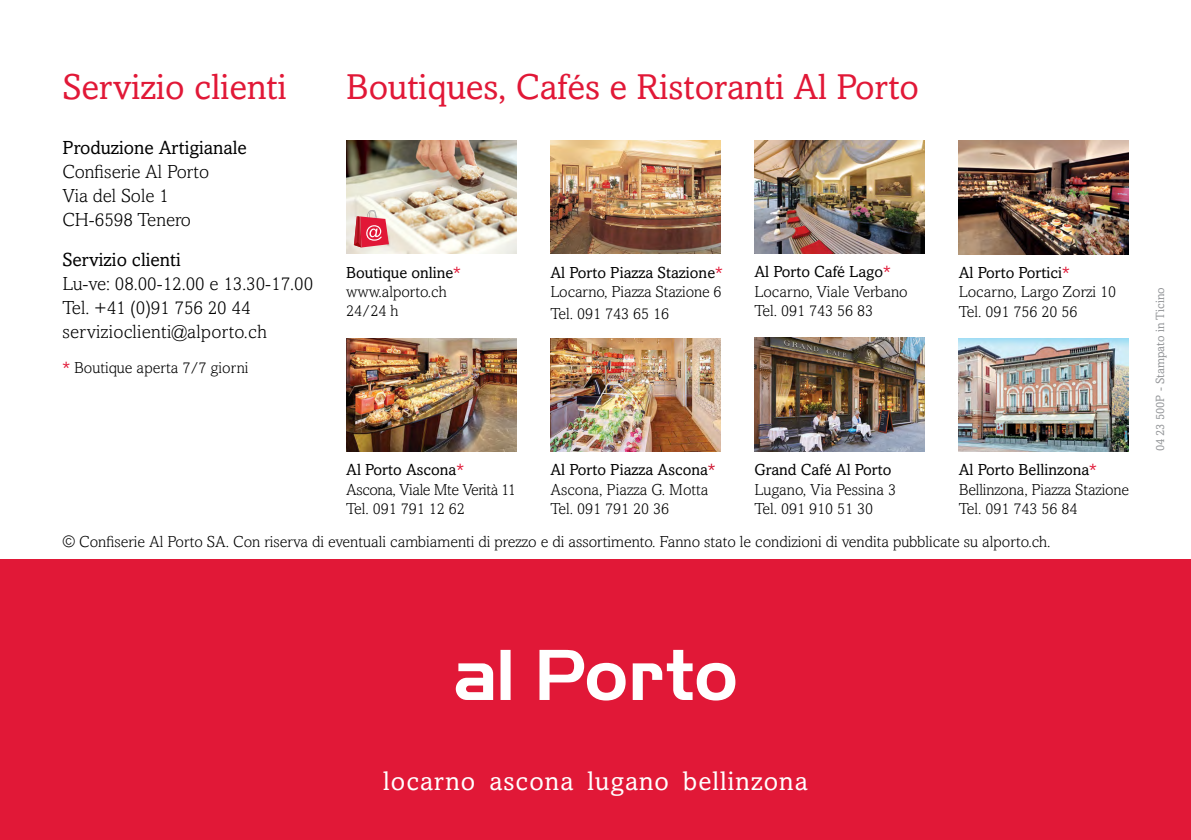
<style>
.page{position:relative;width:1191px;height:840px;background:#fff}
.page>*{position:absolute;margin:0;border:0;box-sizing:border-box;transform-origin:0 0}
.t1{font:36px "Amasis MT Std";color:#e11837}
.t2{font:26.6px "Amasis MT Std";letter-spacing:.04em;color:#fff}
.t3{font:300 19px/24px "Amasis MT Std";color:#000}
.t4{font:19px "Amasis MT Std";color:#000}
.t5{font:300 16px/19.2px "Amasis MT Std";color:#000}
.t6{font:300 16px/19.2px "Amasis MT Std";letter-spacing:-.025em;color:#000}
.t7{font:16px "Amasis MT Std";color:#000}
.t8{font:12px "Amasis MT Std";color:#939598}
.s1{font-weight:400;color:#e11837}
.s2{font-weight:400}
.s3{font-weight:400;color:#cd122d}
</style>
<div class="page">
<div style="left:0;top:558px;width:1191px;height:281px;background:#e11837"></div>
<svg style="left:456px;top:649px;width:279px;height:50px"></svg>
<img style="left:346px;top:140px;width:170px;height:114px">
<svg style="left:354px;top:210px;width:35px;height:37px"></svg>
<img style="left:550px;top:140px;width:170px;height:114px">
<img style="left:754px;top:140px;width:170px;height:114px">
<img style="left:550px;top:338px;width:170px;height:113px">
<img style="left:346px;top:338px;width:170px;height:113px">
<img style="left:958px;top:140px;width:170px;height:114px">
<img style="left:754px;top:338px;width:170px;height:113px">
<img style="left:958px;top:338px;width:170px;height:113px">
<h1 class="t1" style="left:62px;top:66px;width:226px">Servizio clienti</h1>
<h1 class="t1" style="left:346px;top:66px;width:574px">Boutiques, Cafés e Ristoranti Al Porto</h1>
<p class="t4" style="left:62px;top:136px;width:186px">Produzione Artigianale</p>
<p class="t3" style="left:62px;top:159px;width:148px">Confiserie Al Porto<br>Via del Sole 1<br>CH-6598 Tenero</p>
<p class="t4" style="left:62px;top:248px;width:120px">Servizio clienti</p>
<p class="t3" style="left:62px;top:271px;width:252px">Lu-ve: 08.00-12.00 e 13.30-17.00<br>Tel. +41 (0)91 756 20 44 servizioclienti@alporto.ch</p>
<p class="t5" style="left:62px;top:358px;width:188px"><span class="s1">*</span> Boutique aperta 7/7 giorni</p>
<p class="t5" style="left:346px;top:262px;width:116px"><span class="s2">Boutique online</span><span class="s1">* </span>www.alporto.ch<br>24/24 h</p>
<p class="t5" style="left:550px;top:262px;width:174px"><span class="s2">Al Porto Piazza Stazione</span><span class="s1">*<br></span>Locarno, Piazza Stazione 6</p>
<p class="t5" style="left:550px;top:303px;width:120px">Tel. 091 743 65 16</p>
<p class="t5" style="left:754px;top:262px;width:155px"><span class="s2">Al Porto Café Lago</span><span class="s1">*<br></span>Locarno, Viale Verbano<br>Tel. 091 743 56 83</p>
<p class="t6" style="left:346px;top:460px;width:171px"><span class="s2">Al Porto Ascona</span><span class="s1">*<br></span>Ascona, Viale Mte Verità 11<br>Tel. 091 791 12 62</p>
<p class="t7" style="left:754px;top:460px;width:139px">Grand Café Al Porto</p>
<p class="t5" style="left:550px;top:460px;width:167px"><span class="s2">Al Porto Piazza Ascona</span><span class="s3">*<br></span>Ascona, Piazza G. Motta<br>Tel. 091 791 20 36</p>
<p class="t5" style="left:754px;top:479px;width:143px">Lugano, Via Pessina 3<br>Tel. 091 910 51 30</p>
<p class="t5" style="left:958px;top:263px;width:159px"><span class="s2">Al Porto Portici</span><span class="s1">*<br></span>Locarno, Largo Zorzi 10<br>Tel. 091 756 20 56</p>
<p class="t5" style="left:958px;top:460px;width:172px"><span class="s2">Al Porto Bellinzona</span><span class="s1">*<br></span>Bellinzona, Piazza Stazione<br>Tel. 091 743 56 84</p>
<p class="t5" style="left:62px;top:532px;width:989px">© Confiserie Al Porto SA. Con riserva di eventuali cambiamenti di prezzo e di assortimento. Fanno stato le condizioni di vendita pubblicate su alporto.ch.</p>
<p class="t8" style="left:1153px;top:451px;width:166px;rotate:-90deg">04 23 500P - Stampato in Ticino</p>
<h2 class="t2" style="left:383px;top:764px;width:426px">locarno ascona lugano bellinzona</h2>
</div>
